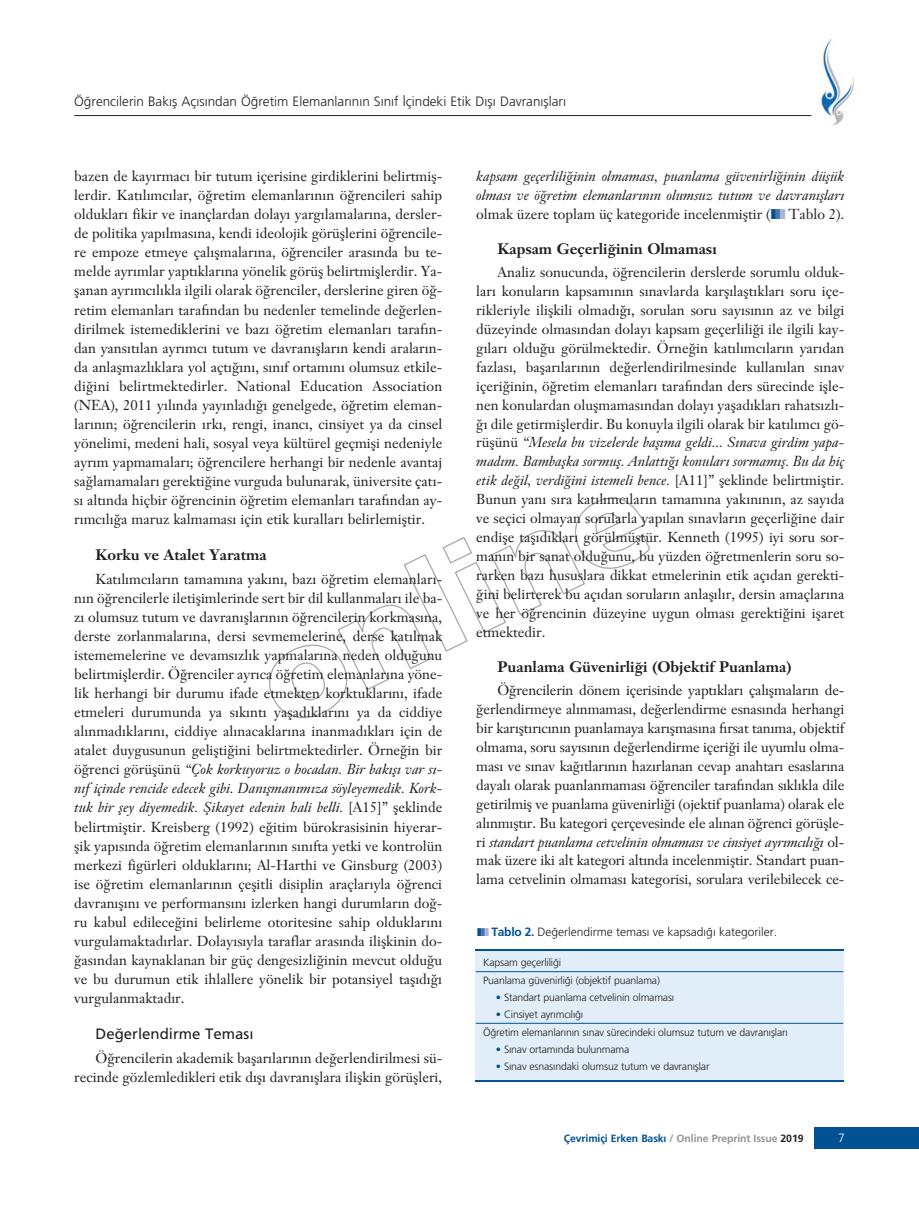
<style>
.page{position:relative;width:919px;height:1217px;background:#fff}
.page>*{position:absolute;margin:0;border:0;box-sizing:border-box;transform-origin:0 0}
.t1{font:700 15px "Janson Text";color:#231f20}
.t2{font:15px "Frutiger";color:#231f20}
.t3{font:14.25px/19px "Janson Text";color:#231f20;text-align:justify}
.t4{font:italic 14.25px/18.9px "Janson Text";color:#231f20;text-align:justify}
.t5{font:300 13.5px "Frutiger";color:#231f20}
.t6{font:300 12px "Frutiger";color:#231f20}
.t7{font:300 12px "Frutiger";color:#fff}
.t8{font:300 10.5px/18.3px "Frutiger";letter-spacing:-.015em;color:#231f20}
.t9{font:700 10.5px "Frutiger";letter-spacing:-.01em;color:#939598}
.s1{font-style:italic}
.s2{font-style:normal}
.s3{color:#005295}
.s4{color:#4973ac}
.s5{color:#a4b5d6}
.s6{font-weight:700;color:#005295}
.s7{color:#231f20}
</style>
<div class="page">
<svg style="left:269px;top:497px;width:382px;height:222px"></svg>
<div style="left:814px;top:1127px;width:104px;height:21px;background:#005295"></div>
<hr style="left:74px;top:115px;width:737px;height:1px;background:#231f20">
<img style="left:819px;top:38px;width:35px;height:88px">
<svg style="left:819px;top:73px;width:6px;height:6px"></svg>
<div style="left:811px;top:107px;width:11px;height:9px;background:#fff"></div>
<div style="left:475px;top:950px;width:369px;height:129px;background:#e1eef9"></div>
<hr style="left:475px;top:1079px;width:369px;height:2px;background:#005295">
<hr style="left:475px;top:949px;width:369px;height:1px;background:#005295">
<hr style="left:475px;top:971px;width:368px;height:1px;background:#005295">
<hr style="left:475px;top:1022px;width:368px;height:1px;background:#005295">
<p class="t5" style="left:74px;top:96px;width:493px">Ö¤rencilerin Bak›fl Aç›s›ndan Ö¤retim Elemanlar›n›n S›n›f ‹çindeki Etik D›fl› Davran›fllar›</p>
<p class="t3" style="left:74px;top:168px;width:369px">bazen de kay›rmac› bir tutum içerisine girdiklerini belirtmifl&shy;lerdir. Kat›l›mc›lar, ö¤retim elemanlar›n›n ö¤rencileri sahip olduklar› fikir ve inançlardan dolay› yarg›lamalar›na, dersler&shy;de politika yap›lmas›na, kendi ideolojik görüfllerini ö¤rencile&shy;re empoze etmeye çal›flmalar›na, ö¤renciler aras›nda bu te&shy;melde ayr›mlar yapt›klar›na yönelik görüfl belirtmifllerdir. Ya&shy;flanan ayr›mc›l›kla ilgili olarak ö¤renciler, derslerine giren ö¤- retim elemanlar› taraf›ndan bu nedenler temelinde de¤erlen&shy;dirilmek istemediklerini ve baz› ö¤retim elemanlar› taraf›n&shy;dan yans›t›lan ayr›mc› tutum ve davran›fllar›n kendi aralar›n&shy;da anlaflmazl›klara yol açt›¤›n›, s›n›f ortam›n› olumsuz etkile&shy;di¤ini belirtmektedirler. National Education Association (NEA), 2011 y›l›nda yay›nlad›¤› genelgede, ö¤retim eleman&shy;lar›n›n; ö¤rencilerin ›rk›, rengi, inanc›, cinsiyet ya da cinsel yönelimi, medeni hali, sosyal veya kültürel geçmifli nedeniyle ayr›m yapmamalar›; ö¤rencilere herhangi bir nedenle avantaj sa¤lamamalar› gerekti¤ine vurguda bulunarak, üniversite çat›- s› alt›nda hiçbir ö¤rencinin ö¤retim elemanlar› taraf›ndan ay&shy;r›mc›l›¤a maruz kalmamas› için etik kurallar› belirlemifltir.</p>
<p class="t1" style="left:95px;top:548px;width:173px">Korku ve Atalet Yaratma</p>
<p class="t3" style="left:74px;top:570px;width:369px;text-indent:21px">Kat›l›mc›lar›n tamam›na yak›n›, baz› ö¤retim elemanlar›- n›n ö¤rencilerle iletiflimlerinde sert bir dil kullanmalar› ile ba&shy;z› olumsuz tutum ve davran›fllar›n›n ö¤rencilerin korkmas›na, derste zorlanmalar›na, dersi sevmemelerine, derse kat›lmak istememelerine ve devams›zl›k yapmalar›na neden oldu¤unu belirtmifllerdir. Ö¤renciler ayr›ca ö¤retim elemanlar›na yöne&shy;lik herhangi bir durumu ifade etmekten korktuklar›n›, ifade etmeleri durumunda ya s›k›nt› yaflad›klar›n› ya da ciddiye al›nmad›klar›n›, ciddiye al›nacaklar›na inanmad›klar› için de atalet duygusunun geliflti¤ini belirtmektedirler. Örne¤in bir ö¤renci görüflünü <span class="s1">“Çok korkuyoruz o hocadan. Bir bak›fl› var s›- n›f içinde rencide edecek gibi. Dan›flman›m›za söyleyemedik. Kork&shy;tuk bir fley diyemedik. fiikayet edenin hali belli.</span> [A15]” fleklinde belirtmifltir. Kreisberg (1992) e¤itim bürokrasisinin hiyerar&shy;flik yap›s›nda ö¤retim elemanlar›n›n s›n›fta yetki ve kontrolün merkezi figürleri olduklar›n›; Al-Harthi ve Ginsburg (2003) ise ö¤retim elemanlar›n›n çeflitli disiplin araçlar›yla ö¤renci davran›fl›n› ve performans›n› izlerken hangi durumlar›n do¤- ru kabul edilece¤ini belirleme otoritesine sahip olduklar›n› vurgulamaktad›rlar. Dolay›s›yla taraflar aras›nda iliflkinin do-¤as›ndan kaynaklanan bir güç dengesizli¤inin mevcut oldu¤u ve bu durumun etik ihlallere yönelik bir potansiyel tafl›d›¤› vurgulanmaktad›r.</p>
<p class="t2" style="left:95px;top:1027px;width:159px">De¤erlendirme Temas›</p>
<p class="t3" style="left:74px;top:1049px;width:369px;text-align:right">Ö¤rencilerin akademik baflar›lar›n›n de¤erlendirilmesi sü&shy;recinde gözlemledikleri etik d›fl› davran›fllara iliflkin görüflleri,</p>
<p class="t4" style="left:476px;top:168px;width:369px">kapsam geçerlili¤inin olmamas›, puanlama güvenirli¤inin düflük olmas› ve ö¤retim elemanlar›n›n olumsuz tutum ve davran›fllar› <span class="s2">olmak üzere toplam üç kategoride incelenmifltir (</span><span class="s3">❚</span><span class="s4">❚</span><span class="s5">❚</span> <span class="s2">Tablo 2).</span></p>
<p class="t1" style="left:497px;top:242px;width:221px">Kapsam Geçerli¤inin Olmamas›</p>
<p class="t3" style="left:476px;top:264px;width:369px;text-indent:21px">Analiz sonucunda, ö¤rencilerin derslerde sorumlu olduk&shy;lar› konular›n kapsam›n›n s›navlarda karfl›laflt›klar› soru içe&shy;rikleriyle iliflkili olmad›¤›, sorulan soru say›s›n›n az ve bilgi düzeyinde olmas›ndan dolay› kapsam geçerlili¤i ile ilgili kay&shy;g›lar› oldu¤u görülmektedir. Örne¤in kat›l›mc›lar›n yar›dan fazlas›, baflar›lar›n›n de¤erlendirilmesinde kullan›lan s›nav içeri¤inin, ö¤retim elemanlar› taraf›ndan ders sürecinde iflle&shy;nen konulardan oluflmamas›ndan dolay› yaflad›klar› rahats›zl›- ¤› dile getirmifllerdir. Bu konuyla ilgili olarak bir kat›l›mc› gö&shy;rüflünü <span class="s1">“Mesela bu vizelerde bafl›ma geldi... S›nava girdim yapa&shy;mad›m. Bambaflka sormufl. Anlatt›¤› konular› sormam›fl. Bu da hiç etik de¤il, verdi¤ini istemeli bence.</span> [A11]” fleklinde belirtmifltir.<br>Bunun yan› s›ra kat›l›mc›lar›n tamam›na yak›n›n›n, az say›da ve seçici olmayan sorularla yap›lan s›navlar›n geçerli¤ine dair endifle tafl›d›klar› görülmüfltür. Kenneth (1995) iyi soru sor&shy;man›n bir sanat oldu¤unu, bu yüzden ö¤retmenlerin soru so&shy;rarken baz› hususlara dikkat etmelerinin etik aç›dan gerekti-¤ini belirterek bu aç›dan sorular›n anlafl›l›r, dersin amaçlar›na ve her ö¤rencinin düzeyine uygun olmas› gerekti¤ini iflaret etmektedir.</p>
<p class="t1" style="left:497px;top:660px;width:295px">Puanlama Güvenirli¤i (Objektif Puanlama)</p>
<p class="t3" style="left:476px;top:682px;width:369px;text-indent:21px">Ö¤rencilerin dönem içerisinde yapt›klar› çal›flmalar›n de-¤erlendirmeye al›nmamas›, de¤erlendirme esnas›nda herhangi bir kar›flt›r›c›n›n puanlamaya kar›flmas›na f›rsat tan›ma, objektif olmama, soru say›s›n›n de¤erlendirme içeri¤i ile uyumlu olma&shy;mas› ve s›nav ka¤›tlar›n›n haz›rlanan cevap anahtar› esaslar›na dayal› olarak puanlanmamas› ö¤renciler taraf›ndan s›kl›kla dile getirilmifl ve puanlama güvenirli¤i (ojektif puanlama) olarak ele al›nm›flt›r. Bu kategori çerçevesinde ele al›nan ö¤renci görüflle&shy;ri <span class="s1">standart puanlama cetvelinin olmamas› ve cinsiyet ayr›mc›l›¤›</span> ol&shy;mak üzere iki alt kategori alt›nda incelenmifltir. Standart puan&shy;lama cetvelinin olmamas› kategorisi, sorulara verilebilecek ce-</p>
<p class="t6" style="left:477px;top:926px;width:301px"><span class="s3">❚</span><span class="s4">❚</span><span class="s5">❚</span> <span class="s6">Tablo 2.</span> De¤erlendirme temas› ve kapsad›¤› kategoriler.</p>
<p class="t8" style="left:483px;top:953px;width:178px">Kapsam geçerlili¤i<br>Puanlama güvenirli¤i (objektif puanlama)</p>
<p class="t8" style="left:496px;top:988px;width:180px"><span class="s3">•</span> Standart puanlama cetvelinin olmamas›</p>
<p class="t8" style="left:483px;top:1005px;width:306px;text-indent:13px"><span class="s3">•</span> Cinsiyet ayr›mc›l›¤›<br>Ö¤retim elemanlar›n›n s›nav sürecindeki olumsuz tutum ve davran›fllar›</p>
<p class="t8" style="left:496px;top:1041px;width:135px"><span class="s3">•</span> S›nav ortam›nda bulunmama</p>
<p class="t8" style="left:496px;top:1058px;width:215px"><span class="s3">•</span> S›nav esnas›ndaki olumsuz tutum ve davran›fllar</p>
<p class="t9" style="left:563px;top:1133px;width:241px"><span class="s3">Çevrimiçi Erken Bask›</span> / Online Preprint Issue <span class="s7">2019</span></p>
<p class="t7" style="left:838px;top:1132px;width:8px">7</p>
</div>
